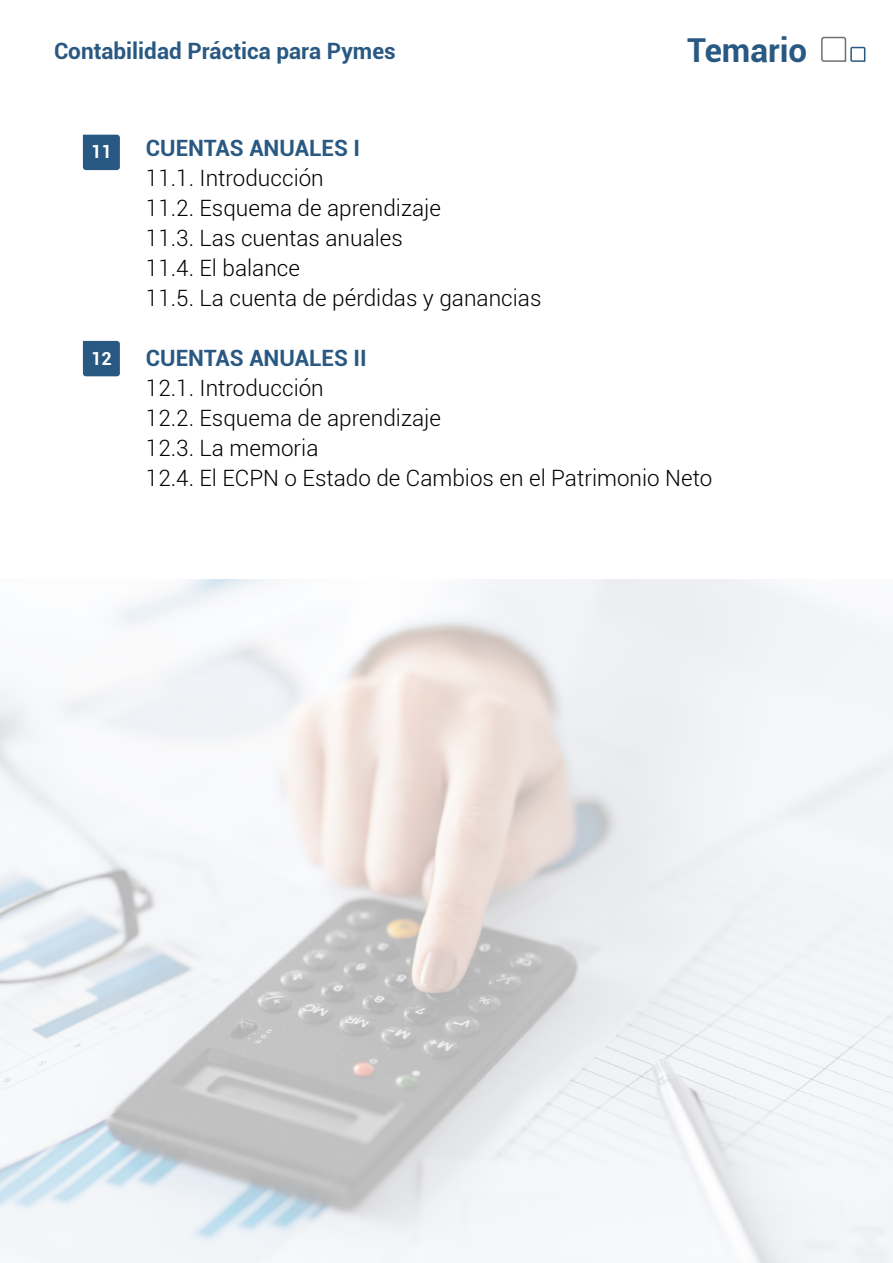
<style>
.page{position:relative;width:893px;height:1263px;background:#fff}
.page>*{position:absolute;margin:0;border:0;box-sizing:border-box;transform-origin:0 0}
.t1{font:700 33px "Roboto";color:#295982}
.t2{font:300 22.5px "Roboto";color:#000}
.t3{font:700 22.5px "Roboto";color:#295982}
.t4{font:700 18px "Roboto";color:#fff}
</style>
<div class="page">
<svg style="left:821px;top:36px;width:45px;height:26px"></svg>
<svg style="left:83px;top:135px;width:37px;height:35px"></svg>
<svg style="left:83px;top:341px;width:37px;height:35px"></svg>
<img style="left:0;top:579px;width:893px;height:684px">
<p class="t3" style="left:54px;top:35px;width:343px">Contabilidad Práctica para Pymes</p>
<h1 class="t1" style="left:687px;top:27px;width:122px">Temario</h1>
<p class="t4" style="left:91px;top:139px;width:22px">11</p>
<p class="t4" style="left:91px;top:345px;width:22px">12</p>
<p class="t3" style="left:146px;top:132px;width:216px">CUENTAS ANUALES I</p>
<p class="t2" style="left:146px;top:162px;width:179px">11.1. Introducción</p>
<p class="t2" style="left:146px;top:192px;width:297px">11.2. Esquema de aprendizaje</p>
<p class="t2" style="left:146px;top:222px;width:258px">11.3. Las cuentas anuales</p>
<p class="t2" style="left:146px;top:252px;width:156px">11.4. El balance</p>
<p class="t2" style="left:146px;top:282px;width:397px">11.5. La cuenta de pérdidas y ganancias</p>
<p class="t3" style="left:146px;top:342px;width:222px">CUENTAS ANUALES II</p>
<p class="t2" style="left:146px;top:372px;width:179px">12.1. Introducción</p>
<p class="t2" style="left:146px;top:402px;width:297px">12.2. Esquema de aprendizaje</p>
<p class="t2" style="left:146px;top:432px;width:174px">12.3. La memoria</p>
<p class="t2" style="left:146px;top:462px;width:568px">12.4. El ECPN o Estado de Cambios en el Patrimonio Neto</p>
</div>
